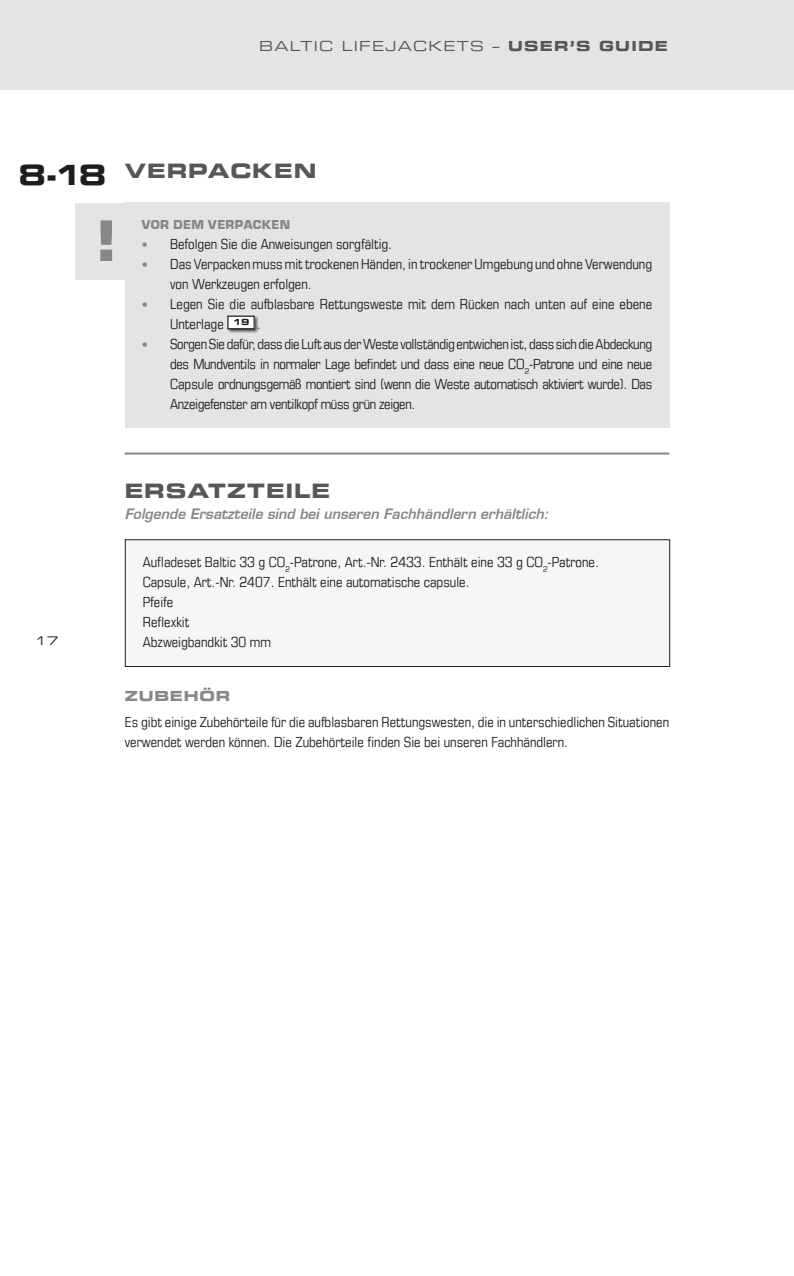
<style>
.page{position:relative;width:794px;height:1276px;background:#fff}
.page>*{position:absolute;margin:0;border:0;box-sizing:border-box;transform-origin:0 0}
.Rubrik_5p_PRO{font:28px "Eurostile LT Bold Extended Two";color:#1d1d1b}
.Rubbe_SuperStor{font:20px "Eurostile LT Bold Extended Two";letter-spacing:.04em;color:#575756}
.Indrag_Bullets{font:condensed 14px/20px "Eurostile LT";color:#1d1d1b}
.Brödtext{font:condensed 14px/20px "Eurostile LT";color:#1d1d1b}
.Rubbe_SuperStor-2{font:italic 600 14px "Eurostile LT";color:#878787}
.Ingress{font:14px "Eurostile LT Extended Two";letter-spacing:.09em;color:#575756}
.Rubbe_SuperStor-3{font:14px "Eurostile LT Bold Extended Two";letter-spacing:.055em;color:#878787}
.Rubbe_Mindre{font:700 12px "Eurostile LT";letter-spacing:.025em;color:#878787}
.t1{font:12px "Eurostile LT Extended Two";color:#1d1d1b}
.t2{font:8.4px "Eurostile LT Bold Extended Two";color:#1d1d1b}
.s1{font-family:"Eurostile LT Bold Extended Two"}
.s2{font-size:12px;color:#878787}
</style>
<div class="page">
<div style="left:0;top:0;width:794px;height:89px;background:#e4e4e3"></div>
<hr style="left:125px;top:452px;width:544px;height:2px;background:#878787">
<div style="left:125px;top:202px;width:544px;height:226px;background:#e4e4e3"></div>
<div style="left:227px;top:315px;width:32px;height:19px;background:#1d1d1b;opacity:.75"></div>
<div style="left:228px;top:316px;width:26px;height:13px;background:#fff"></div>
<div style="left:227px;top:315px;width:28px;height:14px;border:1px solid #1d1d1b"></div>
<div style="left:125px;top:540px;width:544px;height:126px;background:#f6f6f6"></div>
<div style="left:125px;top:539px;width:545px;height:128px;border:1px solid #1d1d1b"></div>
<div style="left:75px;top:203px;width:50px;height:76px;background:#e4e4e3"></div>
<svg style="left:100px;top:220px;width:12px;height:41px"></svg>
<p class="Ingress" style="left:259px;top:37px;width:410px">BALTIC LIFEJACKETS – <span class="s1">USER’S GUIDE</span></p>
<p class="Rubrik_5p_PRO" style="left:18px;top:155px;width:89px">8-18</p>
<p class="Rubbe_SuperStor" style="left:125px;top:157px;width:193px">VERPACKEN</p>
<p class="Rubbe_Mindre" style="left:142px;top:217px;width:150px">VOR DEM VERPACKEN</p>
<p class="Indrag_Bullets" style="left:142px;top:233px;width:252px"><span class="s2">•</span> Befolgen Sie die Anweisungen sorgfältig.</p>
<p class="Indrag_Bullets" style="left:170px;top:253px;width:483px;text-indent:-28px"><span class="s2">•</span> Das Verpacken muss mit trockenen Händen, in trockener Umgebung und ohne Verwendung von Werkzeugen erfolgen.</p>
<p class="Indrag_Bullets" style="left:170px;top:293px;width:483px;line-height:20.8px;text-indent:-28px"><span class="s2">•</span> Legen Sie die aufblasbare Rettungsweste mit dem Rücken nach unten auf eine ebene<br>Unterlage</p>
<p class="t2" style="left:233px;top:316px;width:18px">19</p>
<p class="Indrag_Bullets" style="left:257px;top:314px;width:5px">.</p>
<p class="Indrag_Bullets" style="left:170px;top:334px;width:483px;text-align:justify;text-indent:-28px"><span class="s2">•</span> Sorgen Sie dafür, dass die Luft aus der Weste vollständig entwichen ist, dass sich die Abdeckung des Mundventils in normaler Lage befindet und dass eine neue CO<sub>2</sub>-Patrone und eine neue Capsule ordnungsgemäß montiert sind (wenn die Weste automatisch aktiviert wurde). Das Anzeigefenster am ventilkopf müss grün zeigen.</p>
<p class="t1" style="left:35px;top:632px;width:25px">17</p>
<p class="Rubbe_SuperStor" style="left:125px;top:477px;width:207px">ERSATZTEILE</p>
<p class="Rubbe_SuperStor-2" style="left:125px;top:505px;width:425px">Folgende Ersatzteile sind bei unseren Fachhändlern erhältlich:</p>
<p class="Brödtext" style="left:143px;top:552px;width:457px">Aufladeset Baltic 33 g CO<sub>2</sub>-Patrone, Art.-Nr. 2433. Enthält eine 33 g CO<sub>2</sub>-Patrone.</p>
<p class="Brödtext" style="left:143px;top:572px;width:328px">Capsule, Art.-Nr. 2407. Enthält eine automatische capsule.</p>
<p class="Brödtext" style="left:143px;top:592px;width:32px">Pfeife</p>
<p class="Brödtext" style="left:143px;top:612px;width:48px">Reflexkit</p>
<p class="Brödtext" style="left:143px;top:632px;width:130px">Abzweigbandkit 30 mm</p>
<p class="Rubbe_SuperStor-3" style="left:125px;top:686px;width:107px">ZUBEHÖR</p>
<p class="Brödtext" style="left:125px;top:712px;width:546px">Es gibt einige Zubehörteile für die aufblasbaren Rettungswesten, die in unterschiedlichen Situationen verwendet werden können. Die Zubehörteile finden Sie bei unseren Fachhändlern.</p>
</div>
